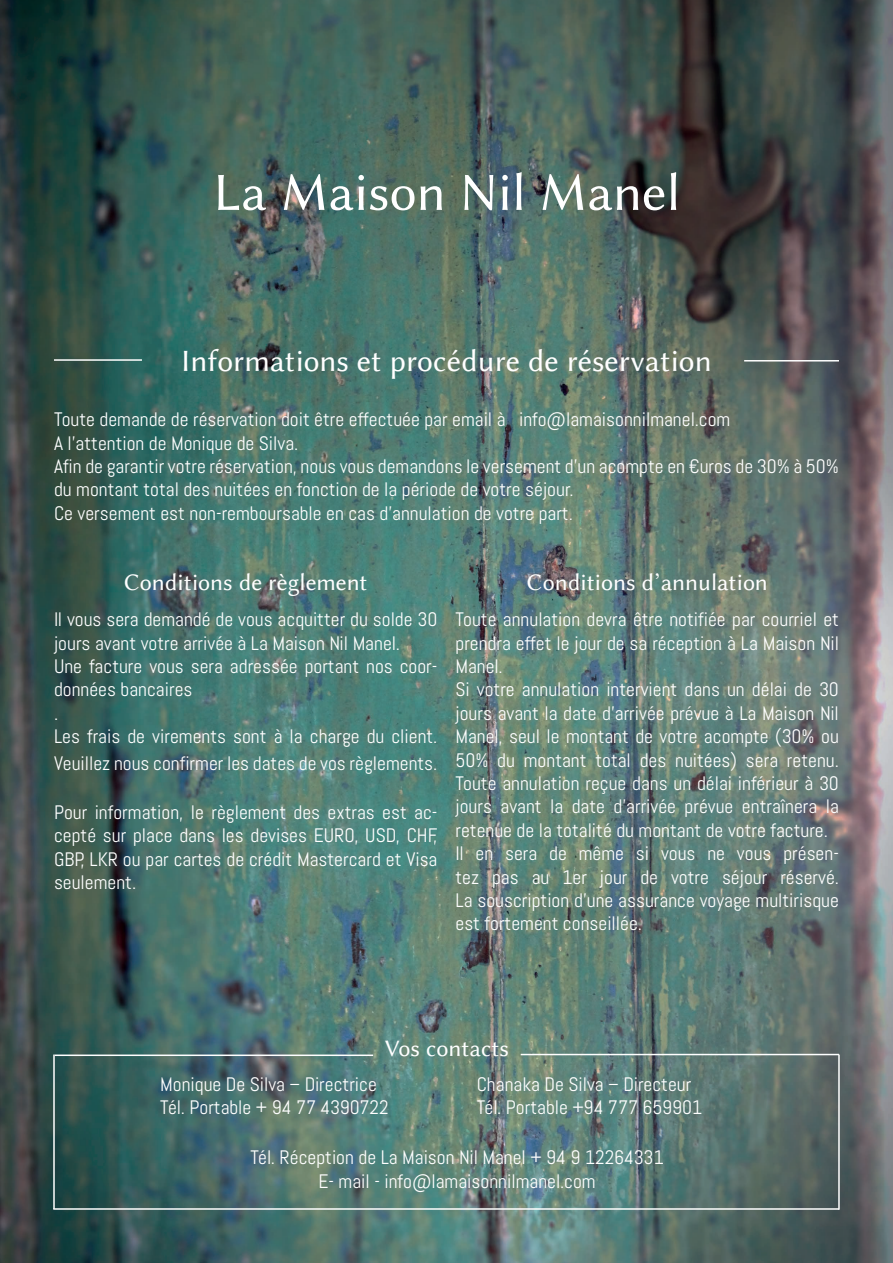
<style>
.page{position:relative;width:893px;height:1263px;background:#fff}
.page>*{position:absolute;margin:0;border:0;box-sizing:border-box;transform-origin:0 0}
.t1{font:54px "Lin Biolinum";color:#fff}
.t2{font:31.5px "Lin Biolinum";color:#fff}
.t3{font:24px "Lin Biolinum";color:#fff}
.t4{font:19.5px/23.4px "Abel";color:#fff}
</style>
<div class="page">
<img style="left:0;top:0;width:893px;height:1263px">
<hr style="left:53px;top:1208px;width:786px;height:2px;background:#fff">
<hr style="left:55px;top:1054px;width:318px;height:2px;background:#fff">
<hr style="left:521px;top:1054px;width:318px;height:1px;background:#fff">
<hr style="left:53px;top:1054px;width:2px;height:155px;background:#fff">
<hr style="left:838px;top:1054px;width:2px;height:156px;background:#fff">
<hr style="left:54px;top:359px;width:88px;height:2px;background:#fff">
<hr style="left:744px;top:360px;width:95px;height:1px;background:#fff">
<h1 class="t1" style="left:213px;top:162px;width:469px">La Maison Nil Manel</h1>
<h2 class="t2" style="left:181px;top:343px;width:532px">Informations et procédure de réservation</h2>
<p class="t4" style="left:54px;top:408px;width:786px">Toute demande de réservation doit être effectuée par email à info@lamaisonnilmanel.com<br>A l’attention de Monique de Silva.<br>Afin de garantir votre réservation, nous vous demandons le versement d’un acompte en €uros de 30% à 50% du montant total des nuitées en fonction de la période de votre séjour.<br>Ce versement est non-remboursable en cas d’annulation de votre part.</p>
<p class="t3" style="left:124px;top:569px;width:246px">Conditions de règlement</p>
<p class="t4" style="left:54px;top:608px;width:385px">Il vous sera demandé de vous acquitter du solde 30 jours avant votre arrivée à La Maison Nil Manel.<br>Une facture vous sera adressée portant nos coor&shy;données bancaires<br>.<br>Les frais de virements sont à la charge du client.</p>
<p class="t4" style="left:54px;top:752px;width:385px">Veuillez nous confirmer les dates de vos règlements.</p>
<p class="t4" style="left:54px;top:800px;width:385px;text-align:justify">Pour information, le règlement des extras est ac&shy;cepté sur place dans les devises EURO, USD, CHF, GBP, LKR ou par cartes de crédit Mastercard et Visa seulement.</p>
<p class="t3" style="left:527px;top:569px;width:243px">Conditions d’annulation</p>
<p class="t4" style="left:455px;top:608px;width:385px">Toute annulation devra être notifiée par courriel et prendra effet le jour de sa réception à La Maison Nil Manel.<br>Si votre annulation intervient dans un délai de 30 jours avant la date d’arrivée prévue à La Maison Nil Manel, seul le montant de votre acompte (30% ou 50% du montant total des nuitées) sera retenu.<br>Toute annulation reçue dans un délai inférieur à 30 jours avant la date d’arrivée prévue entraînera la retenue de la totalité du montant de votre facture.<br>Il en sera de même si vous ne vous présen&shy;tez pas au 1er jour de votre séjour réservé.<br>La souscription d’une assurance voyage multirisque est fortement conseillée.</p>
<p class="t3" style="left:385px;top:1035px;width:126px">Vos contacts</p>
<p class="t4" style="left:160px;top:1072px;width:230px">Monique De Silva – Directrice<br>Tél. Portable + 94 77 4390722</p>
<p class="t4" style="left:477px;top:1072px;width:227px">Chanaka De Silva – Directeur<br>Tél. Portable +94 777 659901</p>
<p class="t4" style="left:250px;top:1146px;width:415px;text-align:center">Tél. Réception de La Maison Nil Manel + 94 9 12264331<br>E- mail - info@lamaisonnilmanel.com</p>
</div>
